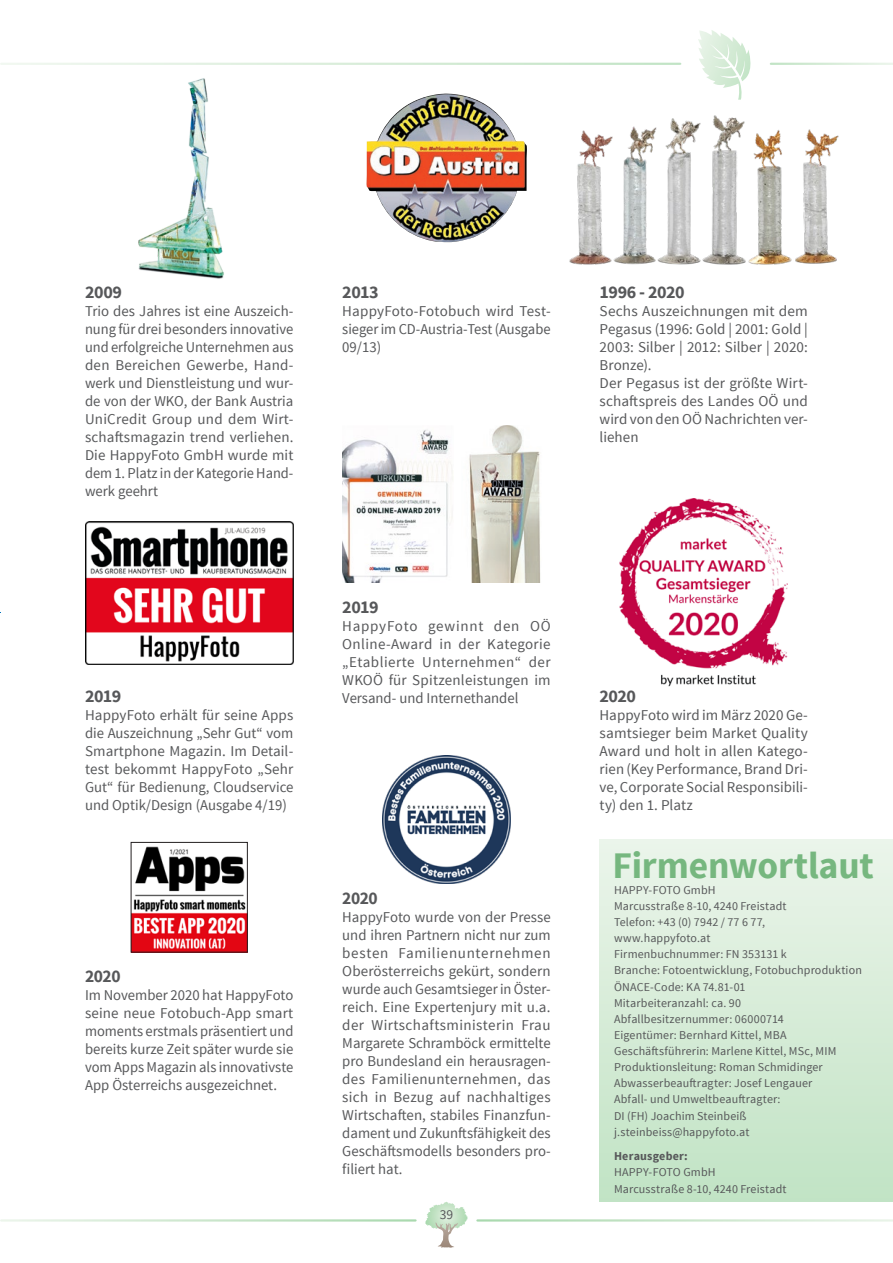
<style>
.page{position:relative;width:893px;height:1263px;background:#fff}
.page>*{position:absolute;margin:0;border:0;box-sizing:border-box;transform-origin:0 0}
.Headline_links{font:700 37.5px "Source Sans Pro";letter-spacing:-.005em;color:#76b77f}
.Fließtext_Bold{font:700 18px "Source Sans Pro";letter-spacing:-.025em;color:#57585a}
.Fließtext{font:15px/18px "Source Sans Pro";color:#57585a;text-align:justify}
.t1{font:13.5px "Source Sans Pro";color:#57585a}
.Fließtext-2{font:12px/16.2px "Source Sans Pro";letter-spacing:.01em;color:#57585a}
.s1{font-weight:700}
</style>
<div class="page">
<svg style="left:446px;top:1202px;width:19px;height:10px"></svg>
<svg style="left:435px;top:1222px;width:23px;height:26px"></svg>
<img style="left:569px;top:115px;width:270px;height:150px">
<img style="left:133px;top:846px;width:113px;height:104px">
<div style="left:131px;top:842px;width:117px;height:110px;border:1px solid #231f20"></div>
<div style="left:600px;top:840px;width:293px;height:361px;background:linear-gradient(to bottom,#ebf5eb,#c1e3c4)"></div>
<img style="left:138px;top:78px;width:86px;height:201px">
<img style="left:85px;top:521px;width:208px;height:144px">
<img style="left:383px;top:756px;width:127px;height:127px">
<img style="left:620px;top:499px;width:168px;height:188px">
<img style="left:366px;top:93px;width:161px;height:149px">
<img style="left:469px;top:425px;width:72px;height:158px">
<img style="left:342px;top:430px;width:111px;height:153px">
<svg style="left:698px;top:30px;width:53px;height:70px"></svg>
<p class="Fließtext_Bold" style="left:85px;top:281px;width:39px">2009</p>
<p class="Fließtext" style="left:85px;top:303px;width:210px">Trio des Jahres ist eine Auszeich&shy;nung für drei besonders innovative und erfolgreiche Unternehmen aus den Bereichen Gewerbe, Hand&shy;werk und Dienstleistung und wur&shy;de von der WKO, der Bank Austria UniCredit Group und dem Wirt&shy;schaftsmagazin trend verliehen.<br>Die HappyFoto GmbH wurde mit dem 1. Platz in der Kategorie Hand&shy;werk geehrt</p>
<p class="Fließtext_Bold" style="left:85px;top:685px;width:38px">2019</p>
<p class="Fließtext" style="left:85px;top:707px;width:210px">HappyFoto erhält für seine Apps die Auszeichnung „Sehr Gut“ vom Smartphone Magazin. Im Detail&shy;test bekommt HappyFoto „Sehr Gut“ für Bedienung, Cloudservice und Optik/Design (Ausgabe 4/19)</p>
<p class="Fließtext_Bold" style="left:85px;top:964px;width:37px">2020</p>
<p class="Fließtext" style="left:85px;top:986px;width:210px">Im November 2020 hat HappyFoto seine neue Fotobuch-App smart moments erstmals präsentiert und bereits kurze Zeit später wurde sie vom Apps Magazin als innovativste App Österreichs ausgezeichnet.</p>
<p class="Fließtext_Bold" style="left:342px;top:281px;width:38px">2013</p>
<p class="Fließtext" style="left:342px;top:303px;width:210px">HappyFoto-Fotobuch wird Test&shy;sieger im CD-Austria-Test (Ausgabe 09/13)</p>
<p class="Fließtext_Bold" style="left:600px;top:281px;width:86px">1996 - 2020</p>
<p class="Fließtext" style="left:600px;top:303px;width:210px">Sechs Auszeichnungen mit dem Pegasus (1996: Gold | 2001: Gold | 2003: Silber | 2012: Silber | 2020:<br>Bronze).</p>
<p class="Fließtext" style="left:600px;top:375px;width:210px">Der Pegasus ist der größte Wirt&shy;schaftspreis des Landes OÖ und wird von den OÖ Nachrichten ver&shy;liehen</p>
<p class="Fließtext_Bold" style="left:342px;top:595px;width:38px">2019</p>
<p class="Fließtext" style="left:342px;top:617px;width:210px">HappyFoto gewinnt den OÖ Online-Award in der Kategorie „Etablierte Unternehmen“ der WKOÖ für Spitzenleistungen im Versand- und Internethandel</p>
<p class="Fließtext_Bold" style="left:342px;top:887px;width:37px">2020</p>
<p class="Fließtext" style="left:342px;top:908px;width:210px">HappyFoto wurde von der Presse und ihren Partnern nicht nur zum besten Familienunternehmen Oberösterreichs gekürt, sondern wurde auch Gesamtsieger in Öster&shy;reich. Eine Expertenjury mit u.a. der Wirtschaftsministerin Frau Margarete Schramböck ermittelte pro Bundesland ein herausragen&shy;des Familienunternehmen, das sich in Bezug auf nachhaltiges Wirtschaften, stabiles Finanzfun&shy;dament und Zukunftsfähigkeit des Geschäftsmodells besonders pro&shy;filiert hat.</p>
<p class="t1" style="left:440px;top:1206px;width:15px">39</p>
<p class="Fließtext_Bold" style="left:600px;top:685px;width:38px">2020</p>
<p class="Fließtext" style="left:600px;top:707px;width:210px">HappyFoto wird im März 2020 Ge&shy;samtsieger beim Market Quality Award und holt in allen Katego&shy;rien (Key Performance, Brand Dri&shy;ve, Corporate Social Responsibili&shy;ty) den 1. Platz</p>
<p class="Headline_links" style="left:612px;top:841px;width:263px">Firmenwortlaut</p>
<p class="Fließtext-2" style="left:614px;top:882px;width:174px">HAPPY-FOTO GmbH<br>Marcusstraße 8-10, 4240 Freistadt</p>
<p class="Fließtext-2" style="left:614px;top:914px;width:152px">Telefon: +43 (0) 7942 / 77 6 77, www.happyfoto.at</p>
<p class="Fließtext-2" style="left:614px;top:946px;width:174px">Firmenbuchnummer: FN 353131 k</p>
<p class="Fließtext-2" style="left:614px;top:962px;width:249px">Branche: Fotoentwicklung, Fotobuchproduktion</p>
<p class="Fließtext-2" style="left:614px;top:979px;width:133px">ÖNACE-Code: KA 74.81-01</p>
<p class="Fließtext-2" style="left:614px;top:995px;width:129px">Mitarbeiteranzahl: ca. 90</p>
<p class="Fließtext-2" style="left:614px;top:1011px;width:171px">Abfallbesitzernummer: 06000714</p>
<p class="Fließtext-2" style="left:614px;top:1027px;width:174px">Eigentümer: Bernhard Kittel, MBA</p>
<p class="Fließtext-2" style="left:614px;top:1043px;width:224px">Geschäftsführerin: Marlene Kittel, MSc, MIM</p>
<p class="Fließtext-2" style="left:614px;top:1059px;width:210px">Produktionsleitung: Roman Schmidinger</p>
<p class="Fließtext-2" style="left:614px;top:1075px;width:200px">Abwasserbeauftragter: Josef Lengauer</p>
<p class="Fließtext-2" style="left:614px;top:1091px;width:168px">Abfall- und Umweltbeauftragter:<br>DI (FH) Joachim Steinbeiß j.steinbeiss@happyfoto.at</p>
<p class="Fließtext-2" style="left:614px;top:1148px;width:174px"><span class="s1">Herausgeber:<br></span>HAPPY-FOTO GmbH<br>Marcusstraße 8-10, 4240 Freistadt</p>
</div>
